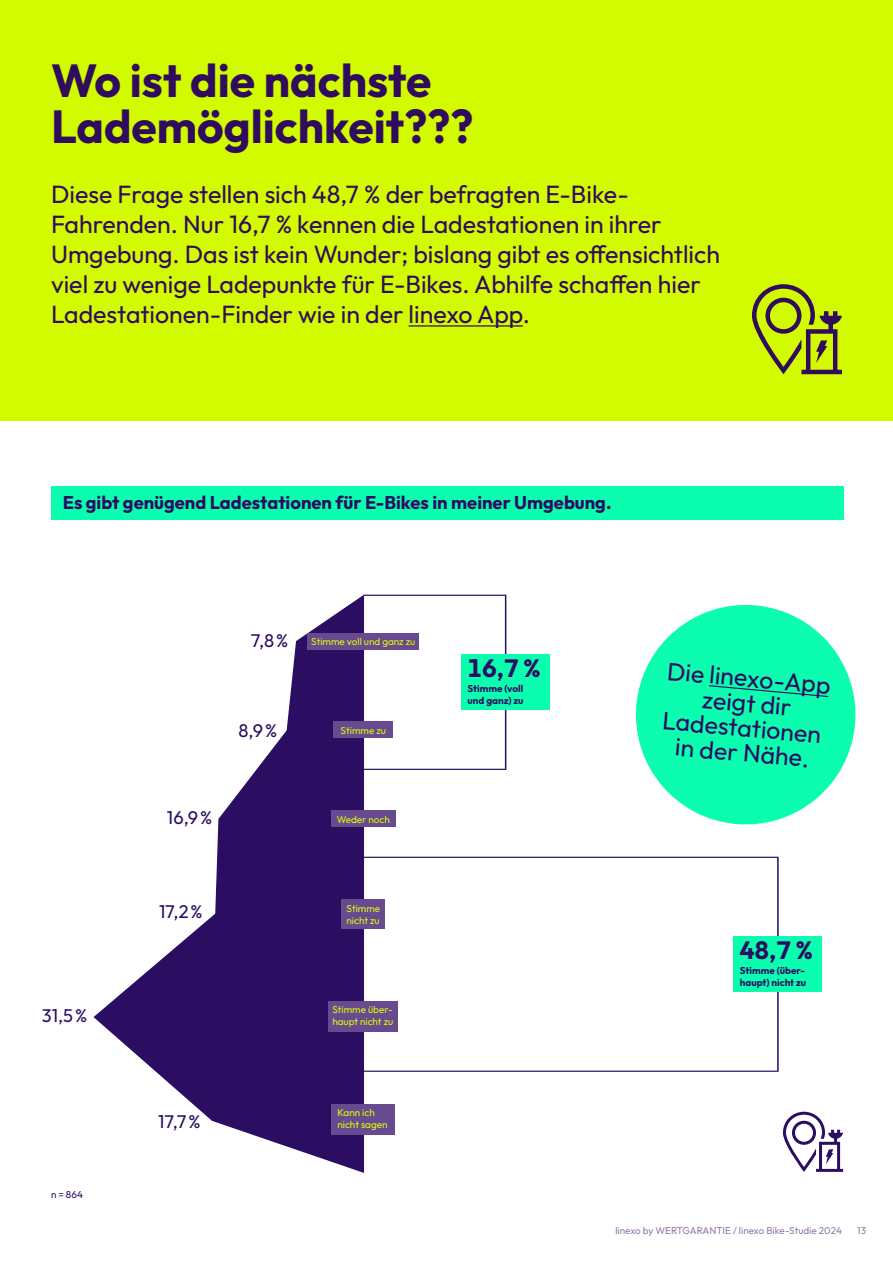
<style>
.page{position:relative;width:893px;height:1263px;background:#fff}
.page>*{position:absolute;margin:0;border:0;box-sizing:border-box;transform-origin:0 0}
.t1{font:700 46.2px/46.2px "Outfit";color:#300c5d}
.t2{font:24.9px/30px "Outfit";color:#300c5d}
.t3{font:24.9px/24.9px "Outfit";color:#2b0e61;text-align:center}
.t4{font:700 24.9px "Outfit";color:#2b0e61}
.t5{font:700 18.3px "Outfit";color:#2b0e61}
.t6{font:18.3px "Outfit";letter-spacing:-.005em;color:#2b0e62}
.t7{font:9.9px/11.9px "Outfit";color:#e1fb06}
.t8{font:700 9.9px/11.9px "Outfit";color:#2b0e62}
.t9{font:9.9px "Outfit";color:#9479ab}
.t10{font:9.9px/11.9px "Outfit";color:#e2fb04}
.t11{font:9.9px "Outfit";color:#2b0e62}
</style>
<div class="page">
<div style="left:0;top:0;width:893px;height:421px;background:#d2fb00"></div>
<hr style="left:409px;top:325px;width:114px;height:2px;background:#300c5d">
<div style="left:51px;top:486px;width:793px;height:33px;background:#0bfeaf"></div>
<svg style="left:93px;top:594px;width:272px;height:579px"></svg>
<div style="left:307px;top:633px;width:112px;height:16px;background:#674a8f"></div>
<div style="left:334px;top:722px;width:59px;height:16px;background:#674a8f"></div>
<div style="left:331px;top:811px;width:64px;height:16px;background:#674a8f"></div>
<div style="left:342px;top:899px;width:43px;height:29px;background:#674a8f"></div>
<div style="left:328px;top:1001px;width:70px;height:30px;background:#674a8f"></div>
<div style="left:331px;top:1104px;width:64px;height:30px;background:#674a8f"></div>
<svg style="left:364px;top:702px;width:142px;height:68px"></svg>
<svg style="left:364px;top:595px;width:142px;height:63px"></svg>
<div style="left:461px;top:655px;width:89px;height:55px;background:#0bfeaf"></div>
<svg style="left:364px;top:983px;width:415px;height:89px"></svg>
<svg style="left:364px;top:857px;width:415px;height:104px"></svg>
<div style="left:734px;top:936px;width:88px;height:56px;background:#0bfeaf"></div>
<svg style="left:636px;top:605px;width:219px;height:220px;fill:#0bfeaf"></svg>
<svg style="left:783px;top:1112px;width:60px;height:60px"></svg>
<svg style="left:752px;top:284px;width:90px;height:90px"></svg>
<svg style="left:708px;top:684px;width:121px;height:14px;background:#0deaa8"></svg>
<h1 class="t1" style="left:51px;top:60px;width:424px">Wo ist die nächste<br>Lademöglichkeit???</h1>
<p class="t2" style="left:51px;top:180px;width:670px">Diese Frage stellen sich 48,7 % der befragten E-Bike-Fahrenden. Nur 16,7 % kennen die Ladestationen in ihrer Umgebung. Das ist kein Wunder; bislang gibt es offensichtlich viel zu wenige Ladepunkte für E-Bikes. Abhilfe schaffen hier Ladestationen-Finder wie in der linexo App.</p>
<p class="t5" style="left:63px;top:490px;width:550px">Es gibt genügend Ladestationen für E-Bikes in meiner Umgebung.</p>
<p class="t6" style="left:42px;top:1003px;width:47px">31,5%</p>
<p class="t11" style="left:51px;top:1188px;width:33px">n = 864</p>
<p class="t6" style="left:251px;top:629px;width:39px">7,8%</p>
<p class="t7" style="left:311px;top:636px;width:106px">Stimme voll und ganz zu</p>
<p class="t4" style="left:467px;top:651px;width:75px">16,7 %</p>
<p class="t8" style="left:467px;top:683px;width:58px">Stimme (voll und ganz) zu</p>
<p class="t6" style="left:239px;top:718px;width:40px">8,9%</p>
<p class="t7" style="left:341px;top:725px;width:47px">Stimme zu</p>
<p class="t6" style="left:167px;top:806px;width:47px">16,9%</p>
<p class="t7" style="left:337px;top:814px;width:55px">Weder noch</p>
<p class="t6" style="left:159px;top:899px;width:45px">17,2%</p>
<p class="t7" style="left:346px;top:902px;width:35px">Stimme nicht zu</p>
<p class="t7" style="left:332px;top:1004px;width:62px">Stimme über&shy;haupt nicht zu</p>
<p class="t6" style="left:158px;top:1109px;width:44px">17,7%</p>
<p class="t10" style="left:337px;top:1107px;width:52px">Kann ich nicht sagen</p>
<p class="t3" style="left:668px;top:659px;width:166px;rotate:5deg">Die linexo-App zeigt dir<br>Ladestationen in der Nähe.</p>
<p class="t4" style="left:740px;top:933px;width:75px">48,7 %</p>
<p class="t8" style="left:740px;top:965px;width:68px">Stimme (über&shy;haupt) nicht zu</p>
<p class="t9" style="left:615px;top:1224px;width:228px">linexo by WERTGARANTIE / linexo Bike-Studie 2024</p>
<p class="t9" style="left:857px;top:1224px;width:10px">13</p>
</div>
